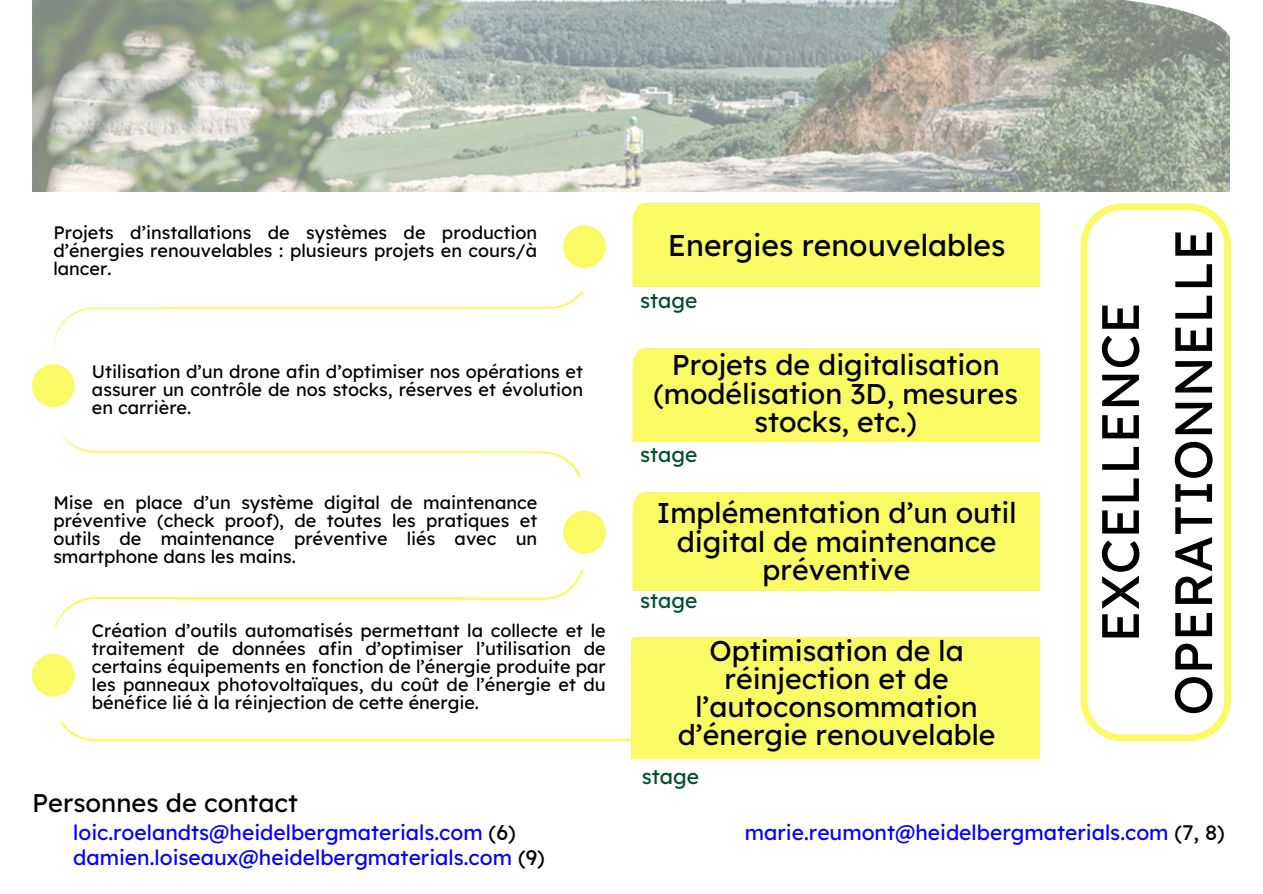
<style>
.page{position:relative;width:1263px;height:894px;background:#fff}
.page>*{position:absolute;margin:0;border:0;box-sizing:border-box;transform-origin:0 0}
.t1{font:52.5px/73.2px "Lexend Deca";color:#000;text-align:center}
.t2{font:30px "Lexend Deca";color:#000}
.t3{font:28.5px/28.2px "Lexend Deca";color:#000;text-align:center}
.t4{font:25.5px "Lexend Deca";color:#000}
.t5{font:21px "Lexend Deca";color:#00f}
.t6{font:21px "Lexend Deca";color:#004e2b}
.t7{font:18px/18px "Lexend Deca";color:#000;text-align:justify}
.s1{color:#000}
</style>
<div class="page">
<img style="left:32px;top:0;width:1198px;height:192px">
<svg style="left:60px;top:722px;width:571px;height:19px"></svg>
<svg style="left:32px;top:226px;width:574px;height:471px"></svg>
<div style="left:632px;top:203px;width:408px;height:84px;background:#fafa64"></div>
<div style="left:632px;top:348px;width:408px;height:93px;background:#fafa64"></div>
<div style="left:632px;top:493px;width:408px;height:97px;background:#fafa64"></div>
<div style="left:631px;top:637px;width:409px;height:124px;background:#fafa64"></div>
<div style="left:32px;top:653px;width:43px;height:43px;background:#fafa64;border-radius:50%"></div>
<div style="left:563px;top:510px;width:43px;height:43px;background:#fafa64;border-radius:50%"></div>
<div style="left:563px;top:225px;width:43px;height:43px;background:#fafa64;border-radius:50%"></div>
<div style="left:32px;top:364px;width:43px;height:43px;background:#fafa64;border-radius:50%"></div>
<svg style="left:1081px;top:203px;width:150px;height:538px"></svg>
<p class="t7" style="left:53px;top:223px;width:485px">Projets d’installations de systèmes de production d’énergies renouvelables : plusieurs projets en cours/à lancer.</p>
<p class="t7" style="left:92px;top:362px;width:493px">Utilisation d’un drone afin d’optimiser nos opérations et assurer un contrôle de nos stocks, réserves et évolution en carrière.</p>
<p class="t7" style="left:53px;top:493px;width:485px">Mise en place d’un système digital de maintenance préventive (check proof), de toutes les pratiques et outils de maintenance préventive liés avec un smartphone dans les mains.</p>
<p class="t7" style="left:92px;top:620px;width:515px">Création d’outils automatisés permettant la collecte et le traitement de données afin d’optimiser l’utilisation de certains équipements en fonction de l’énergie produite par les panneaux photovoltaïques, du coût de l’énergie et du bénéfice lié à la réinjection de cette énergie.</p>
<h2 class="t2" style="left:668px;top:226px;width:339px">Energies renouvelables</h2>
<p class="t6" style="left:640px;top:287px;width:59px">stage</p>
<h3 class="t3" style="left:653px;top:350px;width:366px">Projets de digitalisation (modélisation 3D, mesures stocks, etc.)</h3>
<p class="t6" style="left:640px;top:440px;width:59px">stage</p>
<h3 class="t3" style="left:657px;top:498px;width:361px">Implémentation d’un outil digital de maintenance préventive</h3>
<p class="t6" style="left:640px;top:586px;width:59px">stage</p>
<h3 class="t3" style="left:678px;top:635px;width:319px">Optimisation de la réinjection et de l’autoconsommation d’énergie renouvelable</h3>
<p class="t6" style="left:642px;top:762px;width:59px">stage</p>
<h1 class="t1" style="left:1083px;top:715px;width:488px;rotate:-90deg">EXCELLENCE<br>OPERATIONNELLE</h1>
<h3 class="t4" style="left:32px;top:786px;width:267px">Personnes de contact</h3>
<p class="t5" style="left:73px;top:819px;width:444px">loic.roelandts@heidelbergmaterials.com <span class="s1">(6)</span></p>
<p class="t5" style="left:745px;top:819px;width:481px">marie.reumont@heidelbergmaterials.com <span class="s1">(7, 8)</span></p>
<p class="t5" style="left:73px;top:843px;width:473px">damien.loiseaux@heidelbergmaterials.com <span class="s1">(9)</span></p>
</div>
